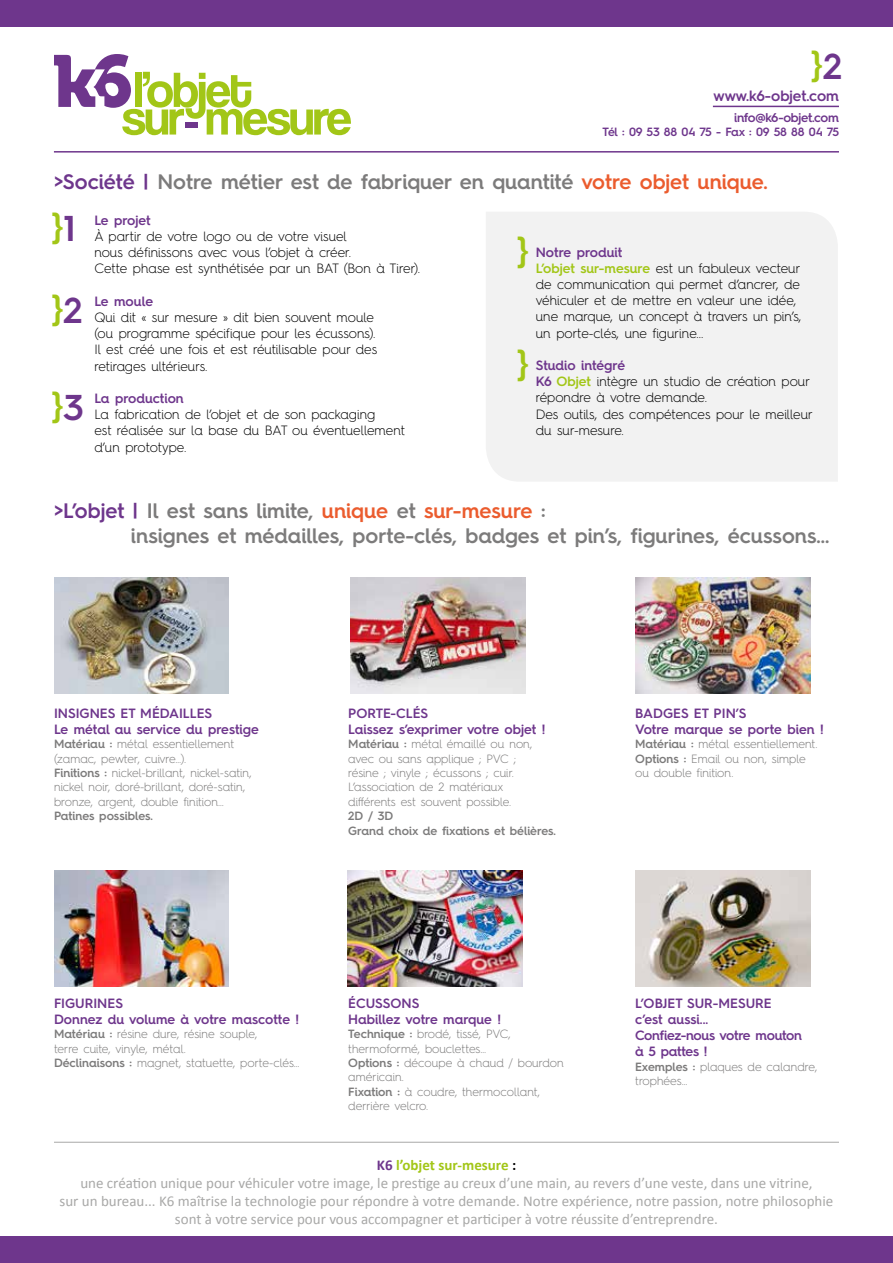
<style>
.page{position:relative;width:893px;height:1263px;background:#fff}
.page>*{position:absolute;margin:0;border:0;box-sizing:border-box;transform-origin:0 0}
.t1{font:600 36px "Hurme Geometric Sans 4";color:#a2c617}
.t2{font:600 21px/25.2px "Hurme Geometric Sans 4";color:#7c7b7b}
.t3{font:15px/18px "Calibri";color:#a8a8a7;text-align:center}
.t4{font:600 15px "Hurme Geometric Sans 4";color:#6e368c}
.t5{font:300 13.5px/16.2px "Hurme Geometric Sans 4";color:#000}
.t6{font:600 13.5px/16.2px "Hurme Geometric Sans 4";color:#6e368c}
.t7{font:600 13.5px/16.2px "Hurme Geometric Sans 4";letter-spacing:-.02em;color:#6e368c}
.t8{font:600 12.75px "Hurme Geometric Sans 4";letter-spacing:-.02em;color:#6e368c}
.t9{font:300 12px/14.4px "Hurme Geometric Sans 4";letter-spacing:-.005em;color:#7c7b7b}
.t10{font:600 12px/14.4px "Hurme Geometric Sans 4";color:#7c7b7b}
.t11{font:600 12px "Hurme Geometric Sans 4";letter-spacing:-.02em;color:#6e368c}
.s1{color:#6e368c}
.s2{color:#eb5c2e}
.s3{font-weight:600;color:#6e368c}
.s4{font-weight:600;color:#a2c617}
.s5{font-weight:600}
.s6{font-weight:700;color:#6e368c}
.s7{font-weight:700;color:#a2c617}
.s8{font-weight:700;color:#000}
</style>
<div class="page">
<div style="left:486px;top:212px;width:352px;height:269px;background:#f2f2f2"></div>
<svg style="left:54px;top:54px;width:297px;height:81px"></svg>
<img style="left:635px;top:577px;width:175px;height:116px">
<img style="left:348px;top:870px;width:174px;height:116px">
<img style="left:351px;top:577px;width:175px;height:116px">
<img style="left:635px;top:870px;width:175px;height:116px">
<img style="left:54px;top:577px;width:175px;height:116px">
<img style="left:54px;top:870px;width:175px;height:116px">
<hr style="left:54px;top:1142px;width:785px;height:1px;background:#a8a8a7">
<hr style="left:713px;top:106px;width:126px;height:1px;background:#6e368c">
<div style="left:0;top:0;width:893px;height:26px;background:#6e368c"></div>
<div style="left:0;top:1237px;width:893px;height:26px;background:#6e368c"></div>
<hr style="left:54px;top:151px;width:785px;height:2px;background:#6e368c">
<h1 class="t1" style="left:810px;top:41px;width:33px">}<span class="s1">2</span></h1>
<p class="t4" style="left:713px;top:85px;width:127px">www.k6-objet.com</p>
<p class="t8" style="left:734px;top:109px;width:106px">info@k6-objet.com</p>
<p class="t11" style="left:603px;top:123px;width:238px">Tél : 09 53 88 04 75 - Fax : 09 58 88 04 75</p>
<h2 class="t2" style="left:54px;top:169px;width:715px"><span class="s1">&gt;Société |</span> Notre métier est de fabriquer en quantité <span class="s2">votre objet unique.</span></h2>
<p class="t6" style="left:94px;top:212px;width:58px">Le projet</p>
<p class="t5" style="left:94px;top:228px;width:327px">À partir de votre logo ou de votre visuel<br>nous définissons avec vous l’objet à créer.<br>Cette phase est synthétisée par un BAT (Bon à Tirer).</p>
<p class="t6" style="left:94px;top:293px;width:60px">Le moule</p>
<p class="t5" style="left:94px;top:309px;width:284px">Qui dit « sur mesure » dit bien souvent moule (ou programme spécifique pour les écussons).<br>Il est créé une fois et est réutilisable pour des retirages ultérieurs.</p>
<p class="t6" style="left:94px;top:390px;width:91px">La production</p>
<p class="t5" style="left:94px;top:406px;width:312px">La fabrication de l’objet et de son packaging<br>est réalisée sur la base du BAT ou éventuellement d’un prototype.</p>
<h1 class="t1" style="left:51px;top:203px;width:26px">}<span class="s1">1</span></h1>
<h1 class="t1" style="left:517px;top:227px;width:14px">}</h1>
<p class="t5" style="left:536px;top:244px;width:267px"><span class="s3">Notre produit<br></span><span class="s4">L’objet sur-mesure</span> est un fabuleux vecteur de communication qui permet d’ancrer, de véhiculer et de mettre en valeur une idée, une marque, un concept à travers un pin’s, un porte-clés, une figurine...</p>
<p class="t5" style="left:536px;top:357px;width:279px"><span class="s3">Studio intégré<br>K6</span> <span class="s4">Objet</span> intègre un studio de création pour répondre à votre demande.<br>Des outils, des compétences pour le meilleur du sur-mesure.</p>
<h1 class="t1" style="left:51px;top:285px;width:33px">}<span class="s1">2</span></h1>
<h1 class="t1" style="left:517px;top:340px;width:14px">}</h1>
<h1 class="t1" style="left:51px;top:382px;width:34px">}<span class="s1">3</span></h1>
<h2 class="t2" style="left:131px;top:497px;width:700px;text-indent:-77px"><span class="s1">&gt;L’objet |</span> Il est sans limite, <span class="s2">unique</span> et <span class="s2">sur-mesure</span> :<br>insignes et médailles, porte-clés, badges et pin’s, figurines, écussons...</h2>
<p class="t6" style="left:54px;top:704px;width:206px">INSIGNES ET MÉDAILLES<br>Le métal au service du prestige</p>
<p class="t9" style="left:54px;top:736px;width:199px"><span class="s5">Matériau :</span> métal essentiellement (zamac, pewter, cuivre…).<br><span class="s5">Finitions :</span> nickel-brillant, nickel-satin, nickel noir, doré-brillant, doré-satin, bronze, argent, double finition…</p>
<p class="t10" style="left:54px;top:808px;width:101px">Patines possibles.</p>
<p class="t6" style="left:348px;top:704px;width:199px">PORTE-CLÉS<br>Laissez s’exprimer votre objet !</p>
<p class="t9" style="left:348px;top:736px;width:186px"><span class="s5">Matériau :</span> métal émaillé ou non, avec ou sans applique ; PVC ; résine ; vinyle ; écussons ; cuir.<br>L’association de 2 matériaux différents est souvent possible.</p>
<p class="t10" style="left:348px;top:808px;width:209px">2D / 3D<br>Grand choix de fixations et bélières.</p>
<p class="t6" style="left:54px;top:994px;width:247px">FIGURINES<br>Donnez du volume à votre mascotte !</p>
<p class="t9" style="left:54px;top:1026px;width:247px"><span class="s5">Matériau :</span> résine dure, résine souple,<br>terre cuite, vinyle, métal.<br><span class="s5">Déclinaisons :</span> magnet, statuette, porte-clés…</p>
<p class="t6" style="left:348px;top:994px;width:154px">ÉCUSSONS<br>Habillez votre marque !</p>
<p class="t9" style="left:348px;top:1026px;width:217px"><span class="s5">Technique :</span> brodé, tissé, PVC, thermoformé, bouclettes…<br><span class="s5">Options :</span> découpe à chaud / bourdon américain.<br><span class="s5">Fixation :</span> à coudre, thermocollant, derrière velcro.</p>
<p class="t6" style="left:635px;top:704px;width:190px">BADGES ET PIN’S<br>Votre marque se porte bien !</p>
<p class="t9" style="left:635px;top:736px;width:184px"><span class="s5">Matériau :</span> métal essentiellement.<br><span class="s5">Options :</span> Email ou non, simple ou double finition.</p>
<p class="t7" style="left:635px;top:994px;width:168px">L’OBJET SUR-MESURE c’est aussi...<br>Confiez-nous votre mouton à 5 pattes !</p>
<p class="t9" style="left:635px;top:1059px;width:184px"><span class="s5">Exemples :</span> plaques de calandre, trophées…</p>
<p class="t3" style="left:60px;top:1155px;width:775px"><span class="s6">K6</span> <span class="s7">l’objet sur-mesure</span> <span class="s8">:<br></span>une création unique pour véhiculer votre image, le prestige au creux d’une main, au revers d’une veste, dans une vitrine,<br>sur un bureau... K6 maîtrise la technologie pour répondre à votre demande. Notre expérience, notre passion, notre philosophie sont à votre service pour vous accompagner et participer à votre réussite d’entreprendre.</p>
</div>
